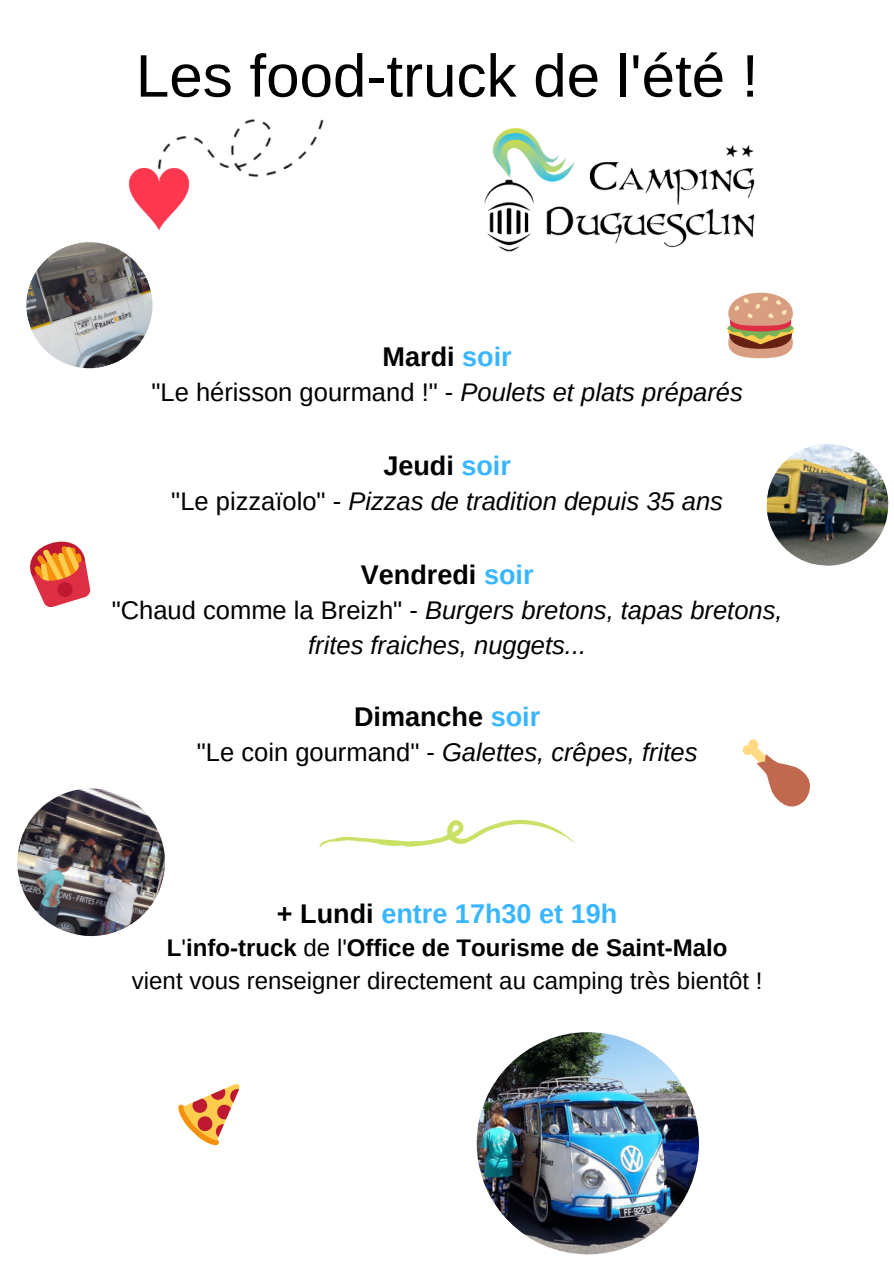
<style>
.page{position:relative;width:894px;height:1264px;background:#fff}
.page>*{position:absolute;margin:0;border:0;box-sizing:border-box;transform-origin:0 0}
.t1{font:60px "Arimo";color:#000}
.t2{font:700 27px "Arimo";color:#000}
.t3{font:700 27px "Arimo";color:#38b6ff}
.t4{font:italic 25.5px/35px "Arimo";color:#000;text-align:center}
.t5{font:25.5px "Arimo";color:#000}
.t6{font:24px/32.7px "Arimo";color:#000;text-align:center}
.s1{color:#38b6ff}
.s2{font-style:italic}
.s3{font-style:normal}
.s4{color:#000}
.s5{font-weight:700}
</style>
<div class="page">
<img style="left:484px;top:127px;width:271px;height:125px">
<img style="left:162px;top:119px;width:162px;height:59px">
<img style="left:128px;top:152px;width:78px;height:78px">
<img style="left:26px;top:242px;width:127px;height:127px">
<img style="left:766px;top:444px;width:123px;height:122px">
<svg style="left:727px;top:293px;width:67px;height:65px;background:#ce9b7d"></svg>
<svg style="left:178px;top:1084px;width:62px;height:62px"></svg>
<svg style="left:742px;top:739px;width:67px;height:68px"></svg>
<svg style="left:30px;top:541px;width:61px;height:67px"></svg>
<img style="left:476px;top:1032px;width:222px;height:222px;border-radius:50%">
<img style="left:17px;top:788px;width:148px;height:149px">
<svg style="left:318px;top:819px;width:257px;height:29px"></svg>
<h1 class="t1" style="left:136px;top:42px;width:624px">Les food-truck de l'été !</h1>
<p class="t2" style="left:382px;top:341px;width:131px">Mardi <span class="s1">soir</span></p>
<p class="t5" style="left:151px;top:377px;width:592px">"Le hérisson gourmand !" - <span class="s2">Poulets et plats préparés</span></p>
<p class="t2" style="left:383px;top:450px;width:129px">Jeudi <span class="s1">soir</span></p>
<p class="t4" style="left:171px;top:483px;width:553px"><span class="s3">"Le pizzaïolo" -</span> Pizzas de tradition depuis 35 ans</p>
<p class="t2" style="left:360px;top:560px;width:174px">Vendredi <span class="s1">soir</span></p>
<p class="t4" style="left:112px;top:593px;width:672px"><span class="s3">"Chaud comme la Breizh" -</span> Burgers bretons, tapas bretons, frites fraiches, nuggets...</p>
<p class="t2" style="left:354px;top:701px;width:188px">Dimanche <span class="s1">soir</span></p>
<p class="t4" style="left:197px;top:734px;width:502px"><span class="s3">"Le coin gourmand" -</span> Galettes, crêpes, frites</p>
<p class="t3" style="left:277px;top:899px;width:341px"><span class="s4">+ Lundi</span> entre 17h30 et 19h</p>
<p class="t6" style="left:132px;top:931px;width:632px"><span class="s5">L</span>'<span class="s5">info-truck</span> de l'<span class="s5">Office de Tourisme de Saint-Malo<br></span>vient vous renseigner directement au camping très bientôt !</p>
</div>
